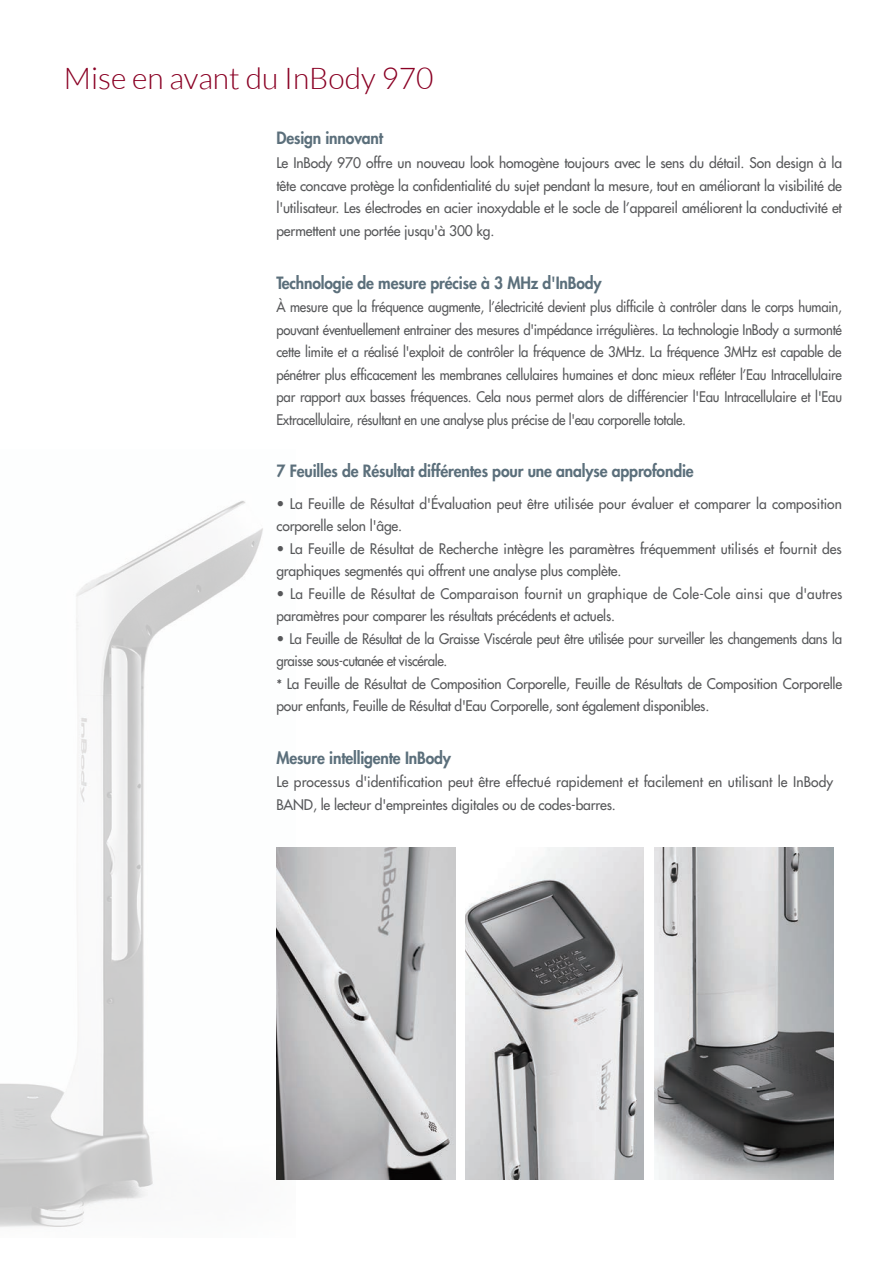
<style>
.page{position:relative;width:893px;height:1263px;background:#fff}
.page>*{position:absolute;margin:0;border:0;box-sizing:border-box;transform-origin:0 0}
.t1{font:300 30px "Lato";color:#8a0124}
.t2{font:800 16.5px "Futura Std";letter-spacing:-.01em;color:#5b6f7b;scale:.95 1}
.t3{font:500 14.25px/22.5px "Futura Std";letter-spacing:-.01em;color:#57585a}
.t4{font:500 14.25px/22.5px "Futura Std";letter-spacing:-.01em;color:#57585a;text-align:justify;scale:.92 1}
.t5{font:500 14.25px/22.5px "Futura Std";letter-spacing:-.01em;color:#57585a;scale:.95 1}
.t6{font:500 14.25px/22.5px "Futura Std";letter-spacing:.01em;color:#57585a}
</style>
<div class="page">
<img style="left:0;top:500px;width:295px;height:727px">
<img style="left:466px;top:847px;width:177px;height:332px">
<img style="left:276px;top:847px;width:179px;height:332px">
<img style="left:655px;top:847px;width:178px;height:332px">
<p class="t1" style="left:64px;top:63px;width:371px">Mise en avant du InBody 970</p>
<p class="t2" style="left:276px;top:128px;width:114px">Design innovant</p>
<p class="t3" style="left:276px;top:152px;width:567px;text-align:justify">Le InBody 970 offre un nouveau look homogène toujours avec le sens du détail. Son design à la tête concave protège la confidentialité du sujet pendant la mesure, tout en améliorant la visibilité de l'utilisateur. Les électrodes en acier inoxydable et le socle de l’appareil améliorent la conductivité et permettent une portée jusqu'à 300 kg.</p>
<p class="t2" style="left:276px;top:272px;width:344px">Technologie de mesure précise à 3 MHz d'InBody</p>
<p class="t4" style="left:276px;top:296px;width:616px">À mesure que la fréquence augmente, l’électricité devient plus difficile à contrôler dans le corps humain, pouvant éventuellement entrainer des mesures d'impédance irrégulières. La technologie InBody a surmonté cette limite et a réalisé l'exploit de contrôler la fréquence de 3MHz. La fréquence 3MHz est capable de pénétrer plus efficacement les membranes cellulaires humaines et donc mieux refléter l’Eau Intracellulaire par rapport aux basses fréquences. Cela nous permet alors de différencier l'Eau Intracellulaire et l'Eau Extracellulaire, résultant en une analyse plus précise de l'eau corporelle totale.</p>
<p class="t2" style="left:276px;top:461px;width:441px">7 Feuilles de Résultat différentes pour une analyse approfondie</p>
<p class="t3" style="left:276px;top:492px;width:567px">• La Feuille de Résultat d'Évaluation peut être utilisée pour évaluer et comparer la composition corporelle selon l'âge.</p>
<p class="t3" style="left:276px;top:537px;width:567px">• La Feuille de Résultat de Recherche intègre les paramètres fréquemment utilisés et fournit des graphiques segmentés qui offrent une analyse plus complète.</p>
<p class="t6" style="left:276px;top:582px;width:567px">• La Feuille de Résultat de Comparaison fournit un graphique de Cole-Cole ainsi que d'autres paramètres pour comparer les résultats précédents et actuels.</p>
<p class="t3" style="left:276px;top:627px;width:567px">• La Feuille de Résultat de la Graisse Viscérale peut être utilisée pour surveiller les changements dans la graisse sous-cutanée et viscérale.</p>
<p class="t5" style="left:276px;top:672px;width:597px">* La Feuille de Résultat de Composition Corporelle, Feuille de Résultats de Composition Corporelle pour enfants, Feuille de Résultat d'Eau Corporelle, sont également disponibles.</p>
<p class="t2" style="left:276px;top:747px;width:185px">Mesure intelligente InBody</p>
<p class="t3" style="left:276px;top:771px;width:558px">Le processus d'identification peut être effectué rapidement et facilement en utilisant le InBody<br>BAND, le lecteur d'empreintes digitales ou de codes-barres.</p>
</div>
